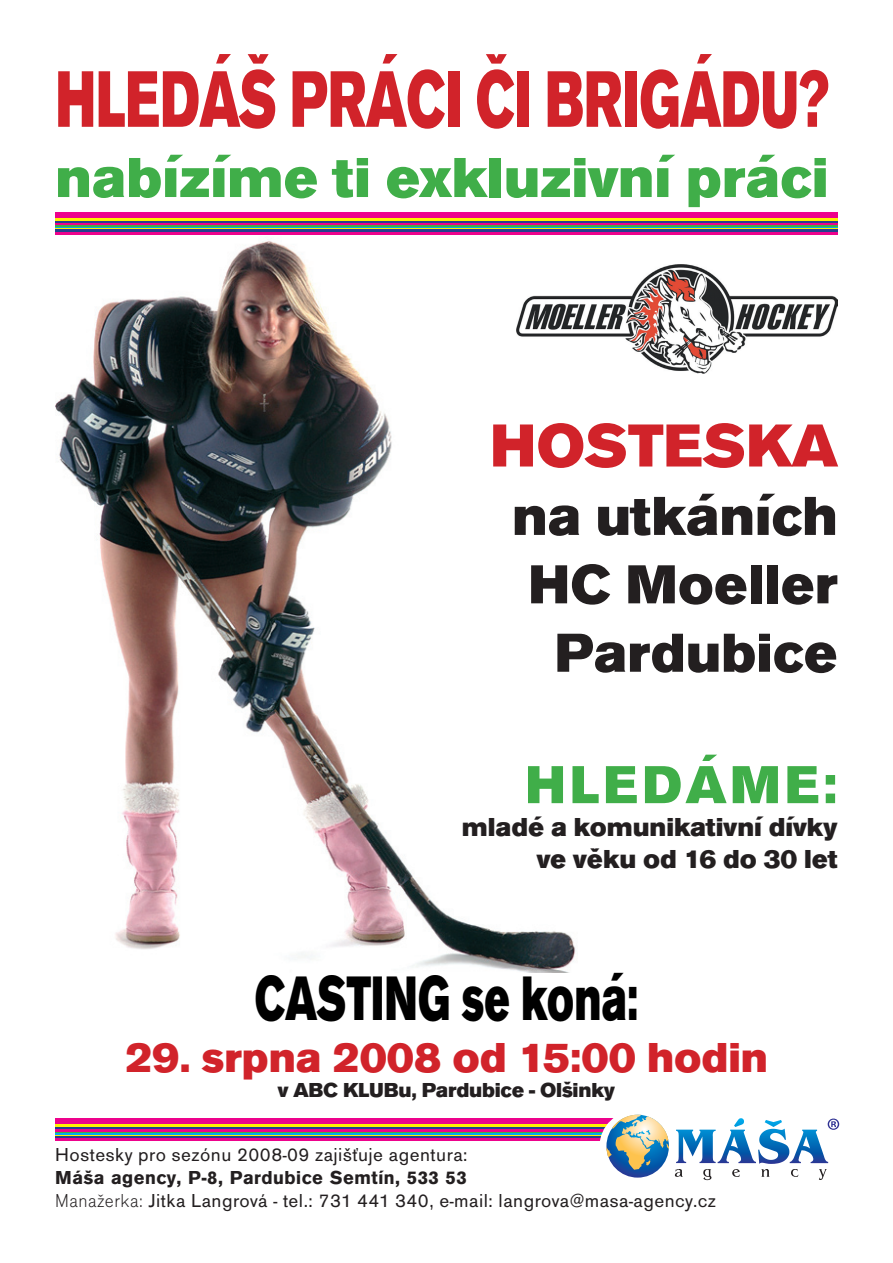
<style>
.page{position:relative;width:893px;height:1263px;background:#fff}
.page>*{position:absolute;margin:0;border:0;box-sizing:border-box;transform-origin:0 0}
.t1{font:900 83.25px "Accius TOT";letter-spacing:-.01em;color:#d1232a;scale:.67 1}
.t2{font:900 65.25px "Accius TOT";color:#000;scale:.67 1}
.t3{font:900 63px "Accius TOT";color:#d1232a}
.t4{font:900 58.5px "Accius TOT";color:#40ae49}
.t5{font:900 57px/68.4px "Accius TOT";color:#231f20;text-align:right}
.t6{font:900 55.5px "Accius TOT";color:#40ae49}
.t7{font:900 43.5px "Accius TOT";color:#d1232a}
.t8{font:900 27px/32.4px "Accius TOT";color:#231f20;text-align:right}
.t9{font:900 21px "Accius TOT";letter-spacing:-.01em;color:#231f20}
.t10{font:19.5px/23.4px "Accius TOT";letter-spacing:.025em;color:#231f20}
.s1{font-weight:700}
.s2{font-weight:300}
</style>
<div class="page">
<div style="left:55px;top:212px;width:783px;height:6px;background:#ed028c"></div>
<hr style="left:55px;top:218px;width:783px;height:3px;background:#fff101">
<hr style="left:55px;top:225px;width:783px;height:2px;background:#40ae49">
<hr style="left:55px;top:222px;width:783px;height:3px;background:#ed028c">
<hr style="left:55px;top:221px;width:783px;height:1px;background:#253f8e">
<hr style="left:55px;top:227px;width:783px;height:1px;background:#00aeef">
<hr style="left:55px;top:228px;width:783px;height:1px;background:#fff101">
<hr style="left:55px;top:229px;width:783px;height:3px;background:#253f8e">
<hr style="left:55px;top:232px;width:783px;height:2px;background:#ed028c">
<div style="left:55px;top:1118px;width:562px;height:6px;background:#ed028c"></div>
<hr style="left:55px;top:1124px;width:562px;height:3px;background:#fff101">
<hr style="left:55px;top:1131px;width:562px;height:2px;background:#40ae49">
<hr style="left:55px;top:1129px;width:562px;height:2px;background:#ed028c">
<hr style="left:55px;top:1127px;width:562px;height:2px;background:#253f8e">
<hr style="left:55px;top:1133px;width:562px;height:2px;background:#00aeef">
<hr style="left:55px;top:1135px;width:562px;height:1px;background:#fff101">
<hr style="left:55px;top:1136px;width:562px;height:2px;background:#253f8e">
<hr style="left:55px;top:1138px;width:562px;height:3px;background:#ed028c">
<div style="left:600px;top:1110px;width:75px;height:72px;background:#fff;border-radius:50%"></div>
<svg style="left:761px;top:1169px;width:9px;height:8px"></svg>
<svg style="left:791px;top:1169px;width:7px;height:8px"></svg>
<svg style="left:819px;top:1169px;width:8px;height:11px"></svg>
<svg style="left:732px;top:1169px;width:8px;height:8px"></svg>
<svg style="left:703px;top:1169px;width:8px;height:11px"></svg>
<svg style="left:675px;top:1169px;width:8px;height:8px"></svg>
<svg style="left:734px;top:1118px;width:51px;height:42px"></svg>
<svg style="left:606px;top:1114px;width:63px;height:63px"></svg>
<svg style="left:828px;top:1118px;width:11px;height:12px"></svg>
<img style="left:55px;top:237px;width:521px;height:735px">
<img style="left:517px;top:265px;width:321px;height:110px">
<h1 class="t1" style="left:55px;top:50px;width:1157px">HLEDÁŠ PRÁCI ČI BRIGÁDU?</h1>
<h3 class="t4" style="left:55px;top:143px;width:775px">nabízíme ti exkluzivní práci</h3>
<h3 class="t3" style="left:490px;top:408px;width:349px">HOSTESKA</h3>
<h3 class="t5" style="left:512px;top:482px;width:327px">na utkáních<br>HC Moeller<br>Pardubice</h3>
<h3 class="t6" style="left:525px;top:752px;width:43px">hledáme</h3>
<h3 class="t6" style="left:823px;top:752px;width:16px">:</h3>
<h3 class="t8" style="left:462px;top:810px;width:377px">mladé a komunikativní dívky ve věku od 16 do 30 let</h3>
<h2 class="t2" style="left:254px;top:959px;width:575px">CASTING se koná:</h2>
<h3 class="t7" style="left:125px;top:1032px;width:644px">29. srpna 2008 od 15:00 hodin</h3>
<p class="t9" style="left:278px;top:1078px;width:339px">v ABC KLUBu, Pardubice - Olšinky</p>
<p class="t10" style="left:55px;top:1143px;width:414px">Hostesky pro sezónu 2008-09 zajišťuje agentura:</p>
<p class="t10" style="left:55px;top:1166px;width:662px"><span class="s1">Máša agency, P-8, Pardubice Semtín, 533 53<br></span><span class="s2">Manažerka:</span> Jitka Langrová - tel.: 731 441 340, e-mail: langrova@masa-agency.cz</p>
</div>
